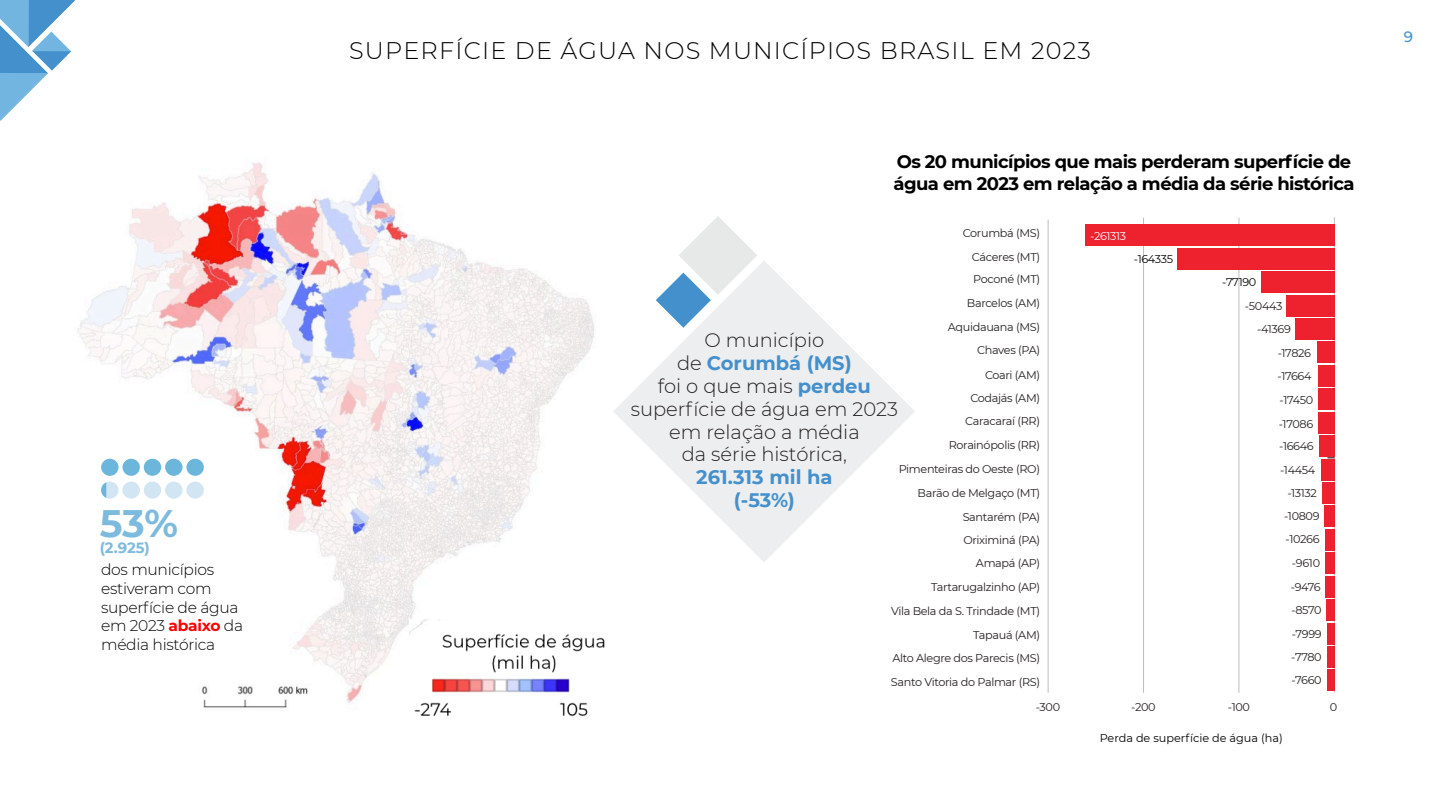
<style>
.page{position:relative;width:1440px;height:810px;background:#fff}
.page>*{position:absolute;margin:0;border:0;box-sizing:border-box;transform-origin:0 0}
.t1{font:700 38.25px "Montserrat";color:#7cbade}
.t2{font:300 24px "Montserrat";letter-spacing:.05em;color:#000}
.t3{font:300 19.5px/22.9px "Montserrat";color:#231f20;text-align:center}
.t4{font:700 19.5px "Montserrat";color:#4390cd}
.t5{font:700 18px/21.6px "Montserrat";letter-spacing:-.03em;color:#000}
.t6{font:300 15.52px/18.6px "Montserrat";letter-spacing:-.02em;color:#000}
.t7{font:500 15px "Montserrat";color:#4390cd}
.t8{font:700 14.77px "Montserrat";color:#7cbade}
.t9{font:11.25px "Montserrat";letter-spacing:-.03em;color:#231f20}
.t10{font:11.25px "Montserrat";color:#000}
.t11{font:11.25px "Montserrat";letter-spacing:-.03em;color:#fff}
.s1{font-weight:700;color:#f00}
.s2{font-weight:300;color:#231f20}
.s3{font-weight:700;color:#4390cd}
</style>
<div class="page">
<svg style="left:0;top:0;width:75px;height:121px"></svg>
<img style="left:77px;top:162px;width:517px;height:546px">
<img style="left:409px;top:620px;width:196px;height:96px">
<div style="left:186px;top:459px;width:18px;height:17px;background:#6bb6da;border-radius:50%"></div>
<div style="left:186px;top:482px;width:18px;height:17px;background:#d1e5f2;border-radius:50%"></div>
<div style="left:101px;top:459px;width:18px;height:17px;background:#6bb6da;border-radius:50%"></div>
<div style="left:101px;top:482px;width:18px;height:17px;background:#d1e5f2;border-radius:50%"></div>
<div style="left:122px;top:459px;width:18px;height:17px;background:#6bb6da;border-radius:50%"></div>
<div style="left:122px;top:482px;width:18px;height:17px;background:#d1e5f2;border-radius:50%"></div>
<div style="left:144px;top:459px;width:17px;height:17px;background:#6bb6da;border-radius:50%"></div>
<div style="left:144px;top:482px;width:17px;height:17px;background:#d1e5f2;border-radius:50%"></div>
<div style="left:165px;top:459px;width:18px;height:17px;background:#6bb6da;border-radius:50%"></div>
<div style="left:165px;top:482px;width:18px;height:17px;background:#d1e5f2;border-radius:50%"></div>
<svg style="left:679px;top:216px;width:78px;height:44px"></svg>
<svg style="left:613px;top:260px;width:302px;height:302px;fill:#edeeef"></svg>
<hr style="left:1048px;top:220px;width:1px;height:473px;background:#bcbdc0">
<hr style="left:1143px;top:218px;width:1px;height:475px;background:#bcbdc0">
<hr style="left:1239px;top:218px;width:1px;height:475px;background:#bcbdc0">
<hr style="left:1334px;top:217px;width:1px;height:476px;background:#bcbdc0">
<div style="left:1327px;top:670px;width:8px;height:21px;background:#ee212f"></div>
<div style="left:1327px;top:646px;width:8px;height:22px;background:#ee212f"></div>
<div style="left:1327px;top:623px;width:8px;height:21px;background:#ee212f"></div>
<div style="left:1326px;top:600px;width:9px;height:21px;background:#ee212f"></div>
<div style="left:1326px;top:576px;width:9px;height:21px;background:#ee212f"></div>
<div style="left:1325px;top:553px;width:10px;height:21px;background:#ee212f"></div>
<div style="left:1325px;top:529px;width:10px;height:21px;background:#ee212f"></div>
<div style="left:1324px;top:506px;width:11px;height:21px;background:#ee212f"></div>
<div style="left:1322px;top:482px;width:13px;height:22px;background:#ee212f"></div>
<div style="left:1321px;top:459px;width:14px;height:21px;background:#ee212f"></div>
<div style="left:1319px;top:436px;width:16px;height:21px;background:#ee212f"></div>
<div style="left:1318px;top:412px;width:17px;height:21px;background:#ee212f"></div>
<div style="left:1318px;top:389px;width:17px;height:21px;background:#ee212f"></div>
<div style="left:1318px;top:365px;width:17px;height:21px;background:#ee212f"></div>
<div style="left:1318px;top:342px;width:17px;height:21px;background:#ee212f"></div>
<div style="left:1295px;top:318px;width:40px;height:22px;background:#ee212f"></div>
<div style="left:1286px;top:295px;width:49px;height:21px;background:#ee212f"></div>
<div style="left:1261px;top:272px;width:74px;height:21px;background:#ee212f"></div>
<div style="left:1178px;top:248px;width:157px;height:21px;background:#ee212f"></div>
<div style="left:1085px;top:225px;width:250px;height:21px;background:#ee212f"></div>
<svg style="left:101px;top:482px;width:5px;height:16px"></svg>
<p class="t1" style="left:100px;top:495px;width:80px">53%</p>
<p class="t8" style="left:100px;top:537px;width:52px">(2.925)</p>
<p class="t6" style="left:101px;top:560px;width:144px">dos municípios estiveram com superfície de água em 2023 <span class="s1">abaixo</span> da média histórica</p>
<p class="t2" style="left:349px;top:34px;width:743px">SUPERFÍCIE DE ÁGUA NOS MUNICÍPIOS BRASIL EM 2023</p>
<p class="t5" style="left:893px;top:150px;width:463px">Os 20 municípios que mais perderam superfície de água em 2023 em relação a média da série histórica</p>
<p class="t9" style="left:963px;top:225px;width:79px">Corumbá (MS)</p>
<p class="t11" style="left:1090px;top:228px;width:38px">-261313</p>
<p class="t9" style="left:972px;top:249px;width:70px">Cáceres (MT)</p>
<p class="t9" style="left:973px;top:271px;width:68px">Poconé (MT)</p>
<p class="t9" style="left:967px;top:296px;width:75px">Barcelos (AM)</p>
<p class="t9" style="left:948px;top:319px;width:94px">Aquidauana (MS)</p>
<p class="t9" style="left:977px;top:343px;width:65px">Chaves (PA)</p>
<p class="t9" style="left:985px;top:367px;width:57px">Coari (AM)</p>
<p class="t9" style="left:970px;top:390px;width:71px">Codajás (AM)</p>
<p class="t9" style="left:965px;top:413px;width:76px">Caracaraí (RR)</p>
<p class="t9" style="left:949px;top:437px;width:93px">Rorainópolis (RR)</p>
<p class="t9" style="left:899px;top:462px;width:143px">Pimenteiras do Oeste (RO)</p>
<p class="t9" style="left:918px;top:485px;width:124px">Barão de Melgaço (MT)</p>
<p class="t9" style="left:963px;top:509px;width:79px">Santarém (PA)</p>
<p class="t9" style="left:963px;top:532px;width:78px">Oriximiná (PA)</p>
<p class="t9" style="left:976px;top:556px;width:66px">Amapá (AP)</p>
<p class="t9" style="left:931px;top:579px;width:111px">Tartarugalzinho (AP)</p>
<p class="t9" style="left:891px;top:604px;width:151px">Vila Bela da S. Trindade (MT)</p>
<p class="t9" style="left:973px;top:627px;width:68px">Tapauá (AM)</p>
<p class="t9" style="left:892px;top:650px;width:149px">Alto Alegre dos Parecis (MS)</p>
<p class="t9" style="left:891px;top:675px;width:151px">Santo Vitoria do Palmar (RS)</p>
<p class="t3" style="left:705px;top:328px;width:121px">O município</p>
<p class="t4" style="left:677px;top:349px;width:176px"><span class="s2">de</span> Corumbá (MS)</p>
<p class="t3" style="left:631px;top:374px;width:269px">foi o que mais <span class="s3">perdeu </span>superfície de água em 2023 em relação a média</p>
<p class="t3" style="left:682px;top:442px;width:167px">da série histórica,</p>
<p class="t4" style="left:696px;top:463px;width:138px">261.313 mil ha</p>
<p class="t4" style="left:734px;top:486px;width:63px">(-53%)</p>
<p class="t10" style="left:1134px;top:252px;width:41px">-164335</p>
<p class="t10" style="left:1222px;top:275px;width:36px">-77190</p>
<p class="t9" style="left:1245px;top:299px;width:39px">-50443</p>
<p class="t9" style="left:1257px;top:322px;width:35px">-41369</p>
<p class="t9" style="left:1278px;top:345px;width:35px">-17826</p>
<p class="t9" style="left:1278px;top:368px;width:36px">-17664</p>
<p class="t9" style="left:1280px;top:392px;width:35px">-17450</p>
<p class="t9" style="left:1279px;top:416px;width:36px">-17086</p>
<p class="t9" style="left:1279px;top:438px;width:36px">-16646</p>
<p class="t9" style="left:1280px;top:462px;width:37px">-14454</p>
<p class="t9" style="left:1287px;top:486px;width:31px">-13132</p>
<p class="t9" style="left:1284px;top:509px;width:37px">-10809</p>
<p class="t9" style="left:1286px;top:532px;width:35px">-10266</p>
<p class="t9" style="left:1292px;top:556px;width:30px">-9610</p>
<p class="t9" style="left:1291px;top:579px;width:31px">-9476</p>
<p class="t9" style="left:1292px;top:602px;width:32px">-8570</p>
<p class="t9" style="left:1292px;top:626px;width:32px">-7999</p>
<p class="t9" style="left:1291px;top:650px;width:32px">-7780</p>
<p class="t9" style="left:1291px;top:673px;width:32px">-7660</p>
<p class="t9" style="left:1036px;top:699px;width:26px">-300</p>
<p class="t9" style="left:1131px;top:699px;width:26px">-200</p>
<p class="t9" style="left:1228px;top:699px;width:24px">-100</p>
<p class="t9" style="left:1330px;top:699px;width:9px">0</p>
<p class="t10" style="left:1100px;top:730px;width:185px">Perda de superfície de água (ha)</p>
<p class="t7" style="left:1404px;top:26px;width:11px">9</p>
</div>
